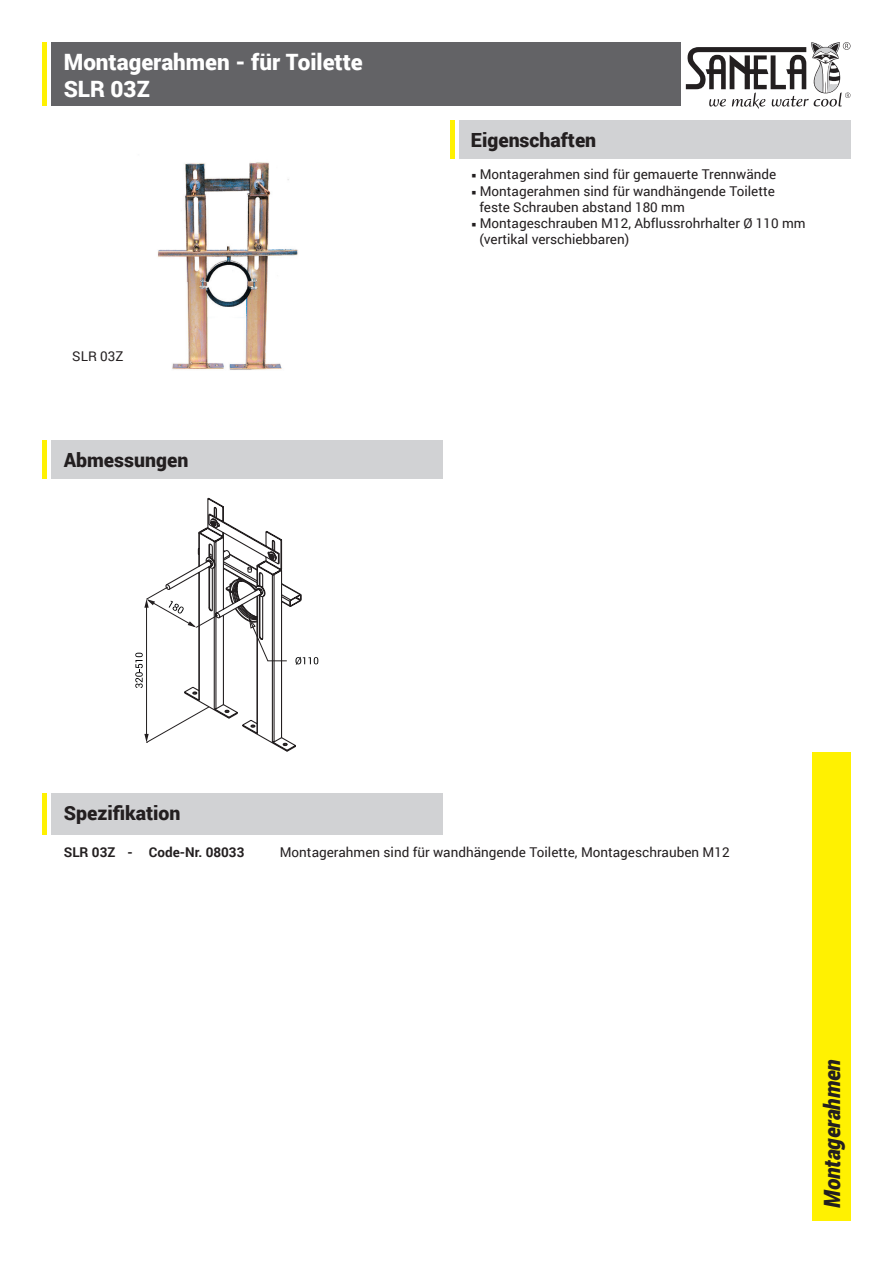
<style>
.page{position:relative;width:893px;height:1263px;background:#fff}
.page>*{position:absolute;margin:0;border:0;box-sizing:border-box;transform-origin:0 0}
.t1{font:900 22.5px "Roboto";color:#fff}
.t2{font:italic 900 22.5px "Roboto";letter-spacing:-.005em;color:#231f20;scale:.95 1}
.t3{font:900 19.5px "Roboto";color:#231f20}
.t4{font:13.5px "Roboto";color:#231f20}
.t5{font:700 13.5px "Roboto";color:#231f20}
</style>
<div class="page">
<div style="left:51px;top:43px;width:629px;height:63px;background:#636366"></div>
<div style="left:812px;top:752px;width:38px;height:468px;background:#fff101"></div>
<hr style="left:43px;top:43px;width:4px;height:63px;background:#fff101">
<svg style="left:686px;top:42px;width:164px;height:67px"></svg>
<div style="left:459px;top:120px;width:391px;height:38px;background:#d1d2d4"></div>
<hr style="left:451px;top:120px;width:4px;height:38px;background:#fff101">
<div style="left:51px;top:440px;width:391px;height:39px;background:#d1d2d4"></div>
<hr style="left:43px;top:440px;width:4px;height:39px;background:#fff101">
<div style="left:51px;top:793px;width:391px;height:41px;background:#d1d2d4"></div>
<hr style="left:43px;top:793px;width:4px;height:41px;background:#fff101">
<img style="left:158px;top:162px;width:140px;height:208px">
<svg style="left:135px;top:497px;width:183px;height:255px"></svg>
<p class="t1" style="left:64px;top:46px;width:300px">Montagerahmen - für Toilette</p>
<p class="t1" style="left:64px;top:73px;width:88px">SLR 03Z</p>
<p class="t4" style="left:72px;top:347px;width:53px">SLR 03Z</p>
<p class="t3" style="left:64px;top:446px;width:126px">Abmessungen</p>
<p class="t3" style="left:471px;top:126px;width:127px">Eigenschaften</p>
<p class="t4" style="left:471px;top:165px;width:306px">○ Montagerahmen sind für gemauerte Trennwände</p>
<p class="t4" style="left:471px;top:181px;width:305px">○ Montagerahmen sind für wandhängende Toilette</p>
<p class="t4" style="left:479px;top:197px;width:207px">feste Schrauben abstand 180 mm</p>
<p class="t4" style="left:471px;top:214px;width:336px">○ Montageschrauben M12, Abflussrohrhalter Ø 110 mm</p>
<p class="t4" style="left:479px;top:230px;width:151px">(vertikal verschiebbaren)</p>
<p class="t3" style="left:64px;top:799px;width:118px">Spezifikation</p>
<p class="t5" style="left:64px;top:842px;width:182px">SLR 03Z - Code-Nr. 08033</p>
<p class="t4" style="left:280px;top:842px;width:451px">Montagerahmen sind für wandhängende Toilette, Montageschrauben M12</p>
<p class="t2" style="left:816px;top:1208px;width:158px;rotate:-90deg">Montagerahmen</p>
</div>
